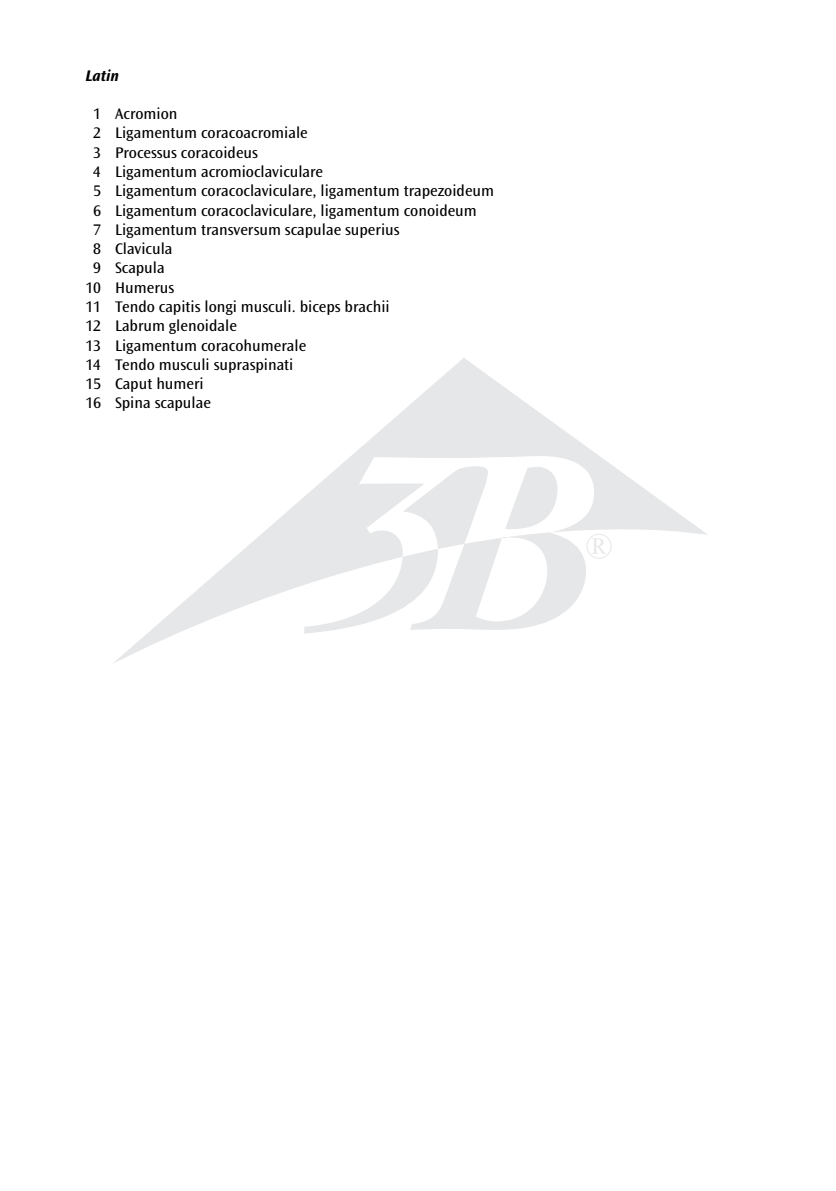
<style>
.page{position:relative;width:836px;height:1191px;background:#fff}
.page>*{position:absolute;margin:0;border:0;box-sizing:border-box;transform-origin:0 0}
.t1{font:36.2px "Perpetua";color:#e6e7e8}
.t2{font:16px "Ocean Sans";color:#000}
.t3{font:italic 700 16px "Ocean Sans";color:#000}
</style>
<div class="page">
<svg style="left:113px;top:358px;width:595px;height:306px"></svg>
<svg style="left:304px;top:456px;width:289px;height:177px"></svg>
<p class="t3" style="left:85px;top:66px;width:35px">Latin</p>
<p class="t2" style="left:93px;top:105px;width:86px">1 Acromion</p>
<p class="t2" style="left:93px;top:124px;width:216px">2 Ligamentum coracoacromiale</p>
<p class="t2" style="left:93px;top:144px;width:166px">3 Processus coracoideus</p>
<p class="t2" style="left:93px;top:163px;width:231px">4 Ligamentum acromioclaviculare</p>
<p class="t2" style="left:93px;top:182px;width:402px">5 Ligamentum coracoclaviculare, ligamentum trapezoideum</p>
<p class="t2" style="left:93px;top:201px;width:385px">6 Ligamentum coracoclaviculare, ligamentum conoideum</p>
<p class="t2" style="left:93px;top:221px;width:307px">7 Ligamentum transversum scapulae superius</p>
<p class="t2" style="left:93px;top:240px;width:81px">8 Clavicula</p>
<p class="t2" style="left:93px;top:259px;width:73px">9 Scapula</p>
<p class="t2" style="left:85px;top:278px;width:90px">10 Humerus</p>
<p class="t2" style="left:85px;top:298px;width:305px">11 Tendo capitis longi musculi. biceps brachii</p>
<p class="t2" style="left:85px;top:317px;width:153px">12 Labrum glenoidale</p>
<p class="t2" style="left:85px;top:336px;width:222px">13 Ligamentum coracohumerale</p>
<p class="t2" style="left:85px;top:356px;width:209px">14 Tendo musculi supraspinati</p>
<p class="t2" style="left:85px;top:375px;width:120px">15 Caput humeri</p>
<p class="t2" style="left:85px;top:394px;width:127px">16 Spina scapulae</p>
<h1 class="t1" style="left:585px;top:529px;width:29px">®</h1>
</div>
